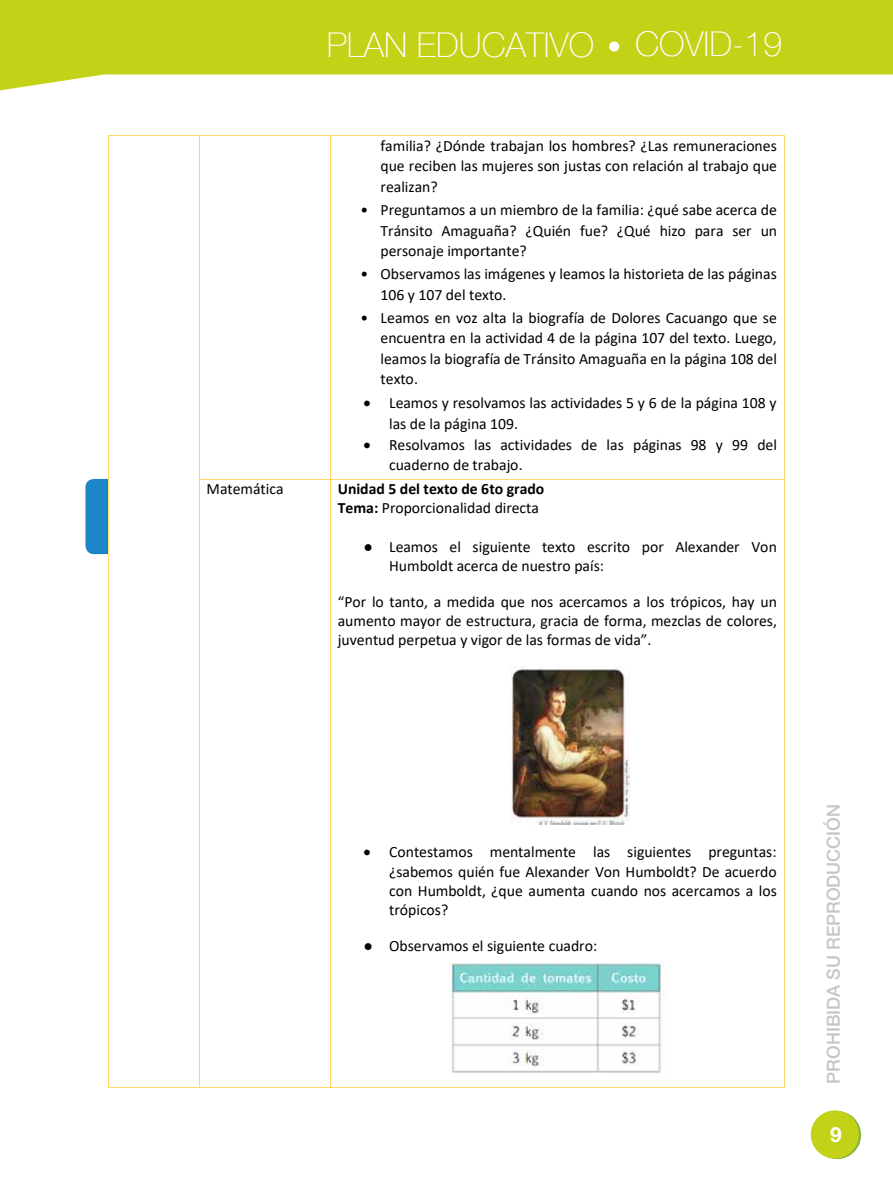
<style>
.page{position:relative;width:893px;height:1191px;background:#fff}
.page>*{position:absolute;margin:0;border:0;box-sizing:border-box;transform-origin:0 0}
.t1{font:100 34.2px "Helvetica Neue";color:#fff}
.t2{font:700 21px "Helvetica Neue LT Std";color:#fff}
.t3{font:500 18px "Helvetica Neue LT Std";color:#c6c6c6}
.t4{font:15.75px/20.4px "Calibri";color:#000;text-align:justify}
.t5{font:700 15.75px/19.2px "Calibri";color:#000}
.s1{font-weight:400}
</style>
<div class="page">
<svg style="left:0;top:0;width:893px;height:91px;fill:#c3d217"></svg>
<div style="left:609px;top:41px;width:10px;height:11px;background:#fff;border-radius:50%"></div>
<svg style="left:813px;top:1111px;width:48px;height:48px"></svg>
<div style="left:811px;top:1110px;width:48px;height:48px;background:#c3d217;border-radius:50%"></div>
<div style="left:85px;top:479px;width:42px;height:75px;background:#1c85c8;border-radius:9px"></div>
<div style="left:108px;top:475px;width:32px;height:81px;background:#fff"></div>
<hr style="left:109px;top:135px;width:90px;height:1px;background:#ffd965">
<hr style="left:199px;top:135px;width:131px;height:1px;background:#ffd965">
<hr style="left:330px;top:135px;width:454px;height:1px;background:#ffd965">
<hr style="left:108px;top:136px;width:1px;height:342px;background:#ffd965">
<hr style="left:199px;top:136px;width:1px;height:342px;background:#ffd965">
<hr style="left:330px;top:136px;width:1px;height:342px;background:#ffd965">
<hr style="left:784px;top:136px;width:1px;height:342px;background:#ffd965">
<hr style="left:199px;top:478px;width:131px;height:1px;background:#ffd965">
<hr style="left:330px;top:478px;width:454px;height:1px;background:#ffd965">
<hr style="left:108px;top:479px;width:1px;height:608px;background:#ffd965">
<hr style="left:109px;top:1087px;width:90px;height:1px;background:#ffd965">
<hr style="left:199px;top:479px;width:1px;height:608px;background:#ffd965">
<hr style="left:199px;top:1087px;width:131px;height:1px;background:#ffd965">
<hr style="left:330px;top:479px;width:1px;height:608px;background:#ffd965">
<hr style="left:330px;top:1087px;width:454px;height:1px;background:#ffd965">
<hr style="left:784px;top:479px;width:1px;height:608px;background:#ffd965">
<img style="left:510px;top:666px;width:120px;height:158px">
<img style="left:449px;top:962px;width:215px;height:111px">
<h1 class="t1" style="left:327px;top:19px;width:457px">PLAN EDUCATIVO COVID-19</h1>
<p class="t4" style="left:380px;top:135px;width:398px">familia? ¿Dónde trabajan los hombres? ¿Las remuneraciones que reciben las mujeres son justas con relación al trabajo que realizan?</p>
<p class="t4" style="left:380px;top:199px;width:398px;text-indent:-20px">• Preguntamos a un miembro de la familia: ¿qué sabe acerca de Tránsito Amaguaña? ¿Quién fue? ¿Qué hizo para ser un personaje importante?</p>
<p class="t4" style="left:380px;top:263px;width:398px;text-indent:-20px">• Observamos las imágenes y leamos la historieta de las páginas<br>106 y 107 del texto.</p>
<p class="t4" style="left:380px;top:307px;width:398px;text-indent:-20px">• Leamos en voz alta la biografía de Dolores Cacuango que se encuentra en la actividad 4 de la página 107 del texto. Luego, leamos la biografía de Tránsito Amaguaña en la página 108 del texto.</p>
<p class="t4" style="left:389px;top:392px;width:389px;text-indent:-26px">• Leamos y resolvamos las actividades 5 y 6 de la página 108 y las de la página 109.</p>
<p class="t4" style="left:389px;top:434px;width:389px;text-indent:-26px">• Resolvamos las actividades de las páginas 98 y 99 del cuaderno de trabajo.</p>
<p class="t4" style="left:207px;top:478px;width:79px">Matemática</p>
<p class="t5" style="left:338px;top:479px;width:208px">Unidad 5 del texto de 6to grado<br>Tema: <span class="s1">Proporcionalidad directa</span></p>
<p class="t4" style="left:389px;top:536px;width:389px;line-height:19.2px;text-indent:-26px">● Leamos el siguiente texto escrito por Alexander Von<br>Humboldt acerca de nuestro país:</p>
<p class="t4" style="left:338px;top:592px;width:441px;line-height:19.2px">“Por lo tanto, a medida que nos acercamos a los trópicos, hay un aumento mayor de estructura, gracia de forma, mezclas de colores, juventud perpetua y vigor de las formas de vida”.</p>
<p class="t4" style="left:389px;top:842px;width:389px;line-height:19px;text-indent:-26px">• Contestamos mentalmente las siguientes preguntas: ¿sabemos quién fue Alexander Von Humboldt? De acuerdo con Humboldt, ¿que aumenta cuando nos acercamos a los trópicos?</p>
<p class="t4" style="left:363px;top:935px;width:235px">● Observamos el siguiente cuadro:</p>
<p class="t3" style="left:823px;top:1083px;width:281px;rotate:-90deg">PROHIBIDA SU REPRODUCCIÓN</p>
<h2 class="t2" style="left:830px;top:1121px;width:13px">9</h2>
</div>
